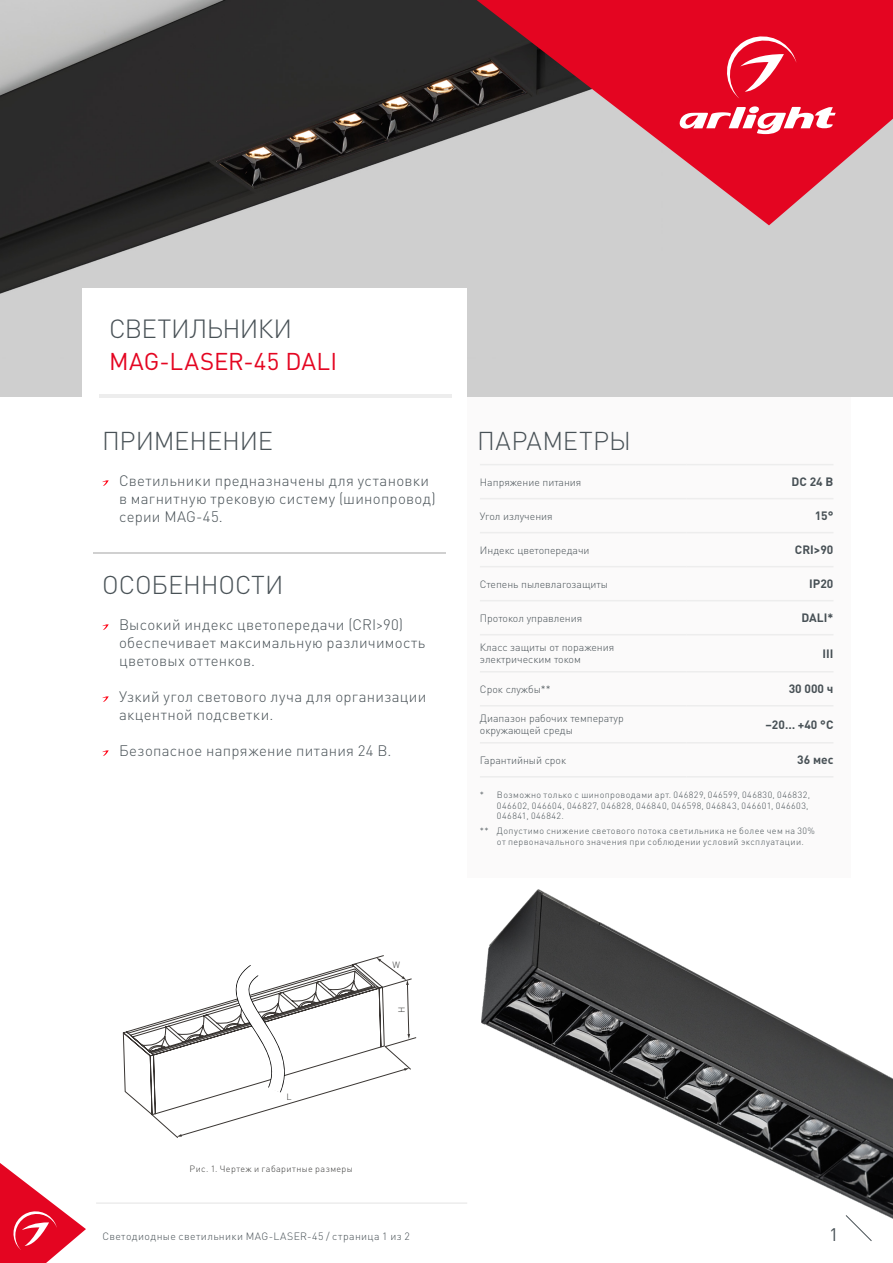
<style>
.page{position:relative;width:893px;height:1263px;background:#fff}
.page>*{position:absolute;margin:0;border:0;box-sizing:border-box;transform-origin:0 0}
.t1{font:300 25.95px "DIN Pro";letter-spacing:-.025em;color:#485156}
.t2{font:300 25.5px "DIN Pro";letter-spacing:-.005em;color:#485156}
.t3{font:300 25.5px "DIN Pro";letter-spacing:.015em;color:#485156}
.t4{font:24px "DIN Pro";letter-spacing:.01em;color:#e40521}
.t5{font:18px "DIN Pro";color:#485156}
.t6{font:300 15px/18px "DIN Pro";letter-spacing:.02em;color:#485156}
.t7{font:700 12px "DIN Pro";color:#485156}
.t8{font:300 10.5px/12px "DIN Pro";color:#485156}
.t9{font:300 10.5px "DIN Pro";letter-spacing:.04em;color:#485156}
.t10{font:300 9px/10.5px "DIN Pro";letter-spacing:.045em;color:#485156}
.t11{font:300 9px "DIN Pro";letter-spacing:.04em;color:#3c3c3b}
</style>
<div class="page">
<hr style="left:96px;top:1203px;width:371px;height:1px;background:#e3e3e3">
<div style="left:467px;top:397px;width:383px;height:481px;background:#fbfafa"></div>
<hr style="left:480px;top:464px;width:206px;height:1px;background:#ededed">
<hr style="left:686px;top:464px;width:147px;height:1px;background:#ededed">
<hr style="left:480px;top:498px;width:206px;height:1px;background:#ededed">
<hr style="left:686px;top:498px;width:147px;height:1px;background:#ededed">
<hr style="left:480px;top:532px;width:206px;height:1px;background:#ededed">
<hr style="left:686px;top:532px;width:147px;height:1px;background:#ededed">
<hr style="left:480px;top:566px;width:206px;height:1px;background:#ededed">
<hr style="left:686px;top:566px;width:147px;height:1px;background:#ededed">
<hr style="left:480px;top:600px;width:206px;height:1px;background:#ededed">
<hr style="left:686px;top:600px;width:147px;height:1px;background:#ededed">
<hr style="left:480px;top:634px;width:206px;height:1px;background:#ededed">
<hr style="left:686px;top:634px;width:147px;height:1px;background:#ededed">
<hr style="left:480px;top:742px;width:206px;height:1px;background:#ededed">
<hr style="left:686px;top:742px;width:147px;height:1px;background:#ededed">
<hr style="left:480px;top:776px;width:206px;height:1px;background:#ededed">
<hr style="left:686px;top:776px;width:147px;height:1px;background:#ededed">
<hr style="left:480px;top:671px;width:206px;height:1px;background:#ededed">
<hr style="left:686px;top:671px;width:147px;height:1px;background:#ededed">
<hr style="left:480px;top:705px;width:206px;height:1px;background:#ededed">
<hr style="left:686px;top:705px;width:147px;height:1px;background:#ededed">
<img style="left:0;top:0;width:893px;height:396px">
<div style="left:82px;top:288px;width:384px;height:117px;background:#fff"></div>
<hr style="left:99px;top:394px;width:352px;height:3px;background:#ededed">
<svg style="left:102px;top:480px;width:7px;height:6px"></svg>
<svg style="left:102px;top:624px;width:7px;height:6px"></svg>
<svg style="left:102px;top:696px;width:7px;height:6px"></svg>
<svg style="left:102px;top:750px;width:7px;height:6px"></svg>
<hr style="left:94px;top:552px;width:352px;height:1px;background:#d0d0d0">
<svg style="left:122px;top:955px;width:288px;height:182px"></svg>
<img style="left:481px;top:889px;width:412px;height:352px">
<svg style="left:477px;top:0;width:416px;height:225px;background:#cb5564"></svg>
<svg style="left:677px;top:106px;width:159px;height:31px"></svg>
<svg style="left:722px;top:31px;width:74px;height:68px;background:#e82f46"></svg>
<svg style="left:0;top:1163px;width:86px;height:100px"></svg>
<h1 class="t1" style="left:109px;top:311px;width:185px">СВЕТИЛЬНИКИ</h1>
<h3 class="t4" style="left:109px;top:345px;width:230px">MAG-LASER-45 DALI</h3>
<h2 class="t2" style="left:102px;top:423px;width:172px">ПРИМЕНЕНИЕ</h2>
<p class="t6" style="left:119px;top:471px;width:318px">Светильники предназначены для установки в магнитную трековую систему (шинопровод) серии MAG-45.</p>
<h2 class="t2" style="left:102px;top:567px;width:183px">ОСОБЕННОСТИ</h2>
<p class="t6" style="left:119px;top:615px;width:308px">Высокий индекс цветопередачи (CRI&gt;90) обеспечивает максимальную различимость цветовых оттенков.</p>
<p class="t6" style="left:119px;top:687px;width:309px">Узкий угол светового луча для организации акцентной подсветки.</p>
<p class="t6" style="left:119px;top:741px;width:274px">Безопасное напряжение питания 24 В.</p>
<h2 class="t3" style="left:477px;top:423px;width:155px">ПАРАМЕТРЫ</h2>
<p class="t8" style="left:480px;top:475px;width:103px">Напряжение питания</p>
<p class="t7" style="left:792px;top:474px;width:43px">DC 24 В</p>
<p class="t8" style="left:480px;top:509px;width:74px">Угол излучения</p>
<p class="t7" style="left:815px;top:508px;width:20px">15°</p>
<p class="t8" style="left:480px;top:543px;width:111px">Индекс цветопередачи</p>
<p class="t7" style="left:795px;top:542px;width:40px">CRI&gt;90</p>
<p class="t8" style="left:480px;top:577px;width:130px">Степень пылевлагозащиты</p>
<p class="t7" style="left:809px;top:576px;width:26px">IP20</p>
<p class="t8" style="left:480px;top:611px;width:104px">Протокол управления</p>
<p class="t7" style="left:801px;top:610px;width:33px">DALI*</p>
<p class="t8" style="left:480px;top:641px;width:136px">Класс защиты от поражения электрическим током</p>
<p class="t7" style="left:822px;top:645px;width:12px">III</p>
<p class="t8" style="left:480px;top:682px;width:72px">Срок службы**</p>
<p class="t7" style="left:789px;top:681px;width:46px">30 000 ч</p>
<p class="t8" style="left:480px;top:712px;width:145px">Диапазон рабочих температур окружающей среды</p>
<p class="t7" style="left:765px;top:716px;width:69px">–20… +40 °С</p>
<p class="t8" style="left:480px;top:754px;width:88px">Гарантийный срок</p>
<p class="t7" style="left:797px;top:752px;width:38px">36 меc</p>
<p class="t10" style="left:497px;top:789px;width:315px;text-indent:-17px">* Возможно только с шинопроводами арт. 046829, 046599, 046830, 046832,<br>046602, 046604, 046827, 046828, 046840, 046598, 046843, 046601, 046603,<br>046841, 046842.</p>
<p class="t10" style="left:497px;top:825px;width:320px;text-indent:-17px">** Допустимо снижение светового потока светильника не более чем на 30% от первоначального значения при соблюдении условий эксплуатации.</p>
<p class="t11" style="left:286px;top:1090px;width:7px">L</p>
<p class="t11" style="left:190px;top:1163px;width:165px">Рис. 1. Чертеж и габаритные размеры</p>
<p class="t11" style="left:392px;top:958px;width:9px">W</p>
<p class="t11" style="left:395px;top:1013px;width:8px;rotate:-90deg">H</p>
<p class="t9" style="left:102px;top:1229px;width:309px">Светодиодные светильники MAG-LASER-45 / страница 1 из 2</p>
<p class="t5" style="left:829px;top:1222px;width:11px">1</p>
</div>
